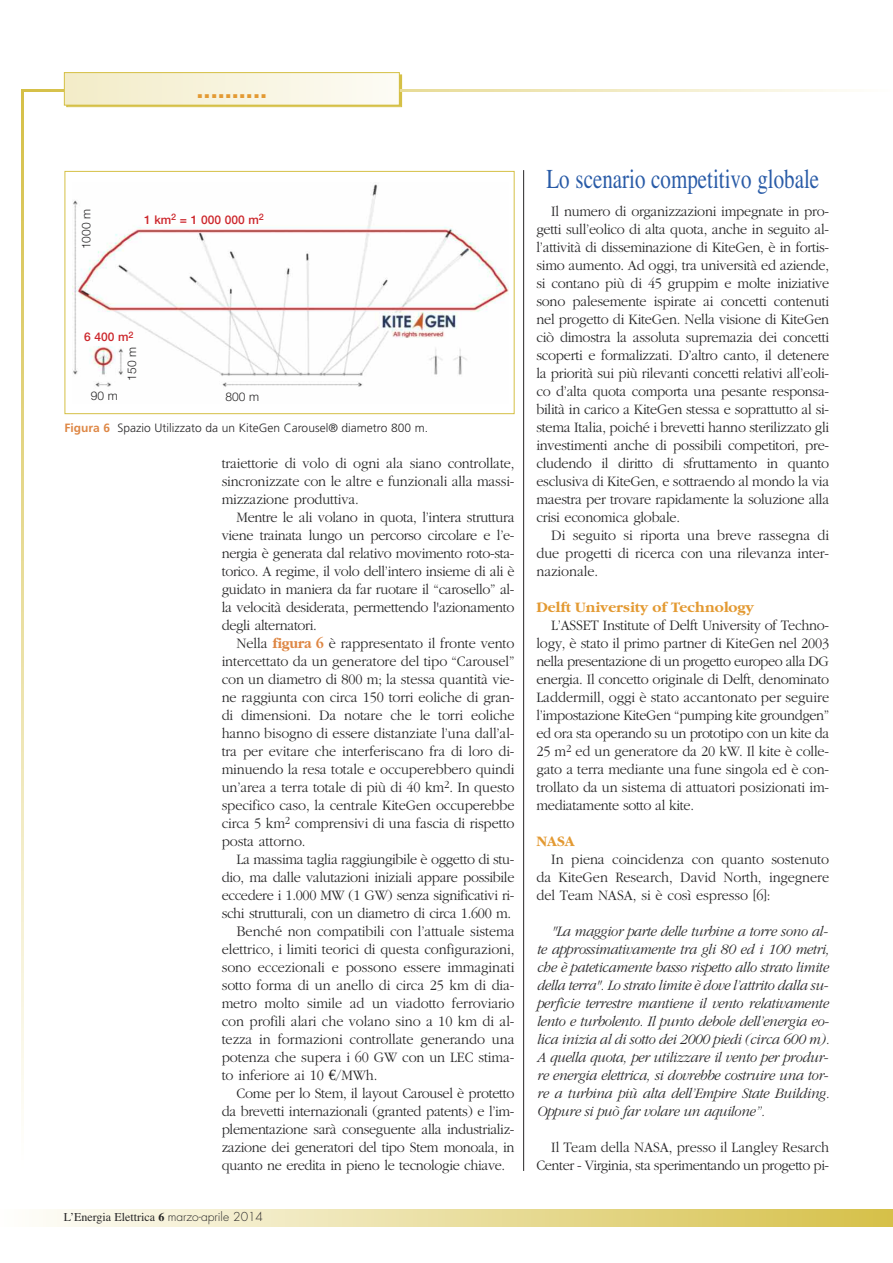
<style>
.page{position:relative;width:893px;height:1263px;background:#fff}
.page>*{position:absolute;margin:0;border:0;box-sizing:border-box;transform-origin:0 0}
.t1{font:27.3px "Times";color:#295ba7;scale:.77 1}
.t2{font:700 condensed 24.3px "Helvetica Neue";color:#e39a33;scale:1.21 1}
.t3{font:300 15px/18px "Garamond";letter-spacing:-.01em;color:#272627;text-align:justify;scale:.95 1}
.t4{font:italic 300 15px/18px "Garamond";letter-spacing:-.025em;color:#272627;text-align:justify;scale:.95 1}
.t5{font:300 15px/18px "Garamond";letter-spacing:-.03em;color:#272627;text-align:right;scale:.95 1}
.t6{font:700 15px "Garamond";color:#e39a33}
.t7{font:300 12px "Frutiger";color:#272627}
.t8{font:12px "Times";color:#272627}
.t9{font:500 12px "Helvetica Neue";color:#cc262b}
.t10{font:300 12px "Helvetica Neue";color:#272627}
.s1{font-weight:700;color:#de8745}
.s2{font-family:"Euro Serif";font-weight:400}
.s3{font-weight:700}
.s4{font-family:"Futura";font-weight:300}
</style>
<div class="page">
<hr style="left:523px;top:170px;width:1px;height:1001px;background:#272627">
<div style="left:0;top:1209px;width:893px;height:17px;background:linear-gradient(to right,#fffefd,#d6c048)"></div>
<div style="left:66px;top:75px;width:336px;height:32px;border:1px solid #d5c046"></div>
<svg style="left:21px;top:92px;width:2px;height:1017px"></svg>
<svg style="left:21px;top:89px;width:829px;height:3px"></svg>
<div style="left:65px;top:73px;width:334px;height:32px;background:linear-gradient(to right,#f3ecc8,#fdfcf5)"></div>
<div style="left:64px;top:72px;width:336px;height:34px;border:1px solid #d5c046"></div>
<img style="left:72px;top:184px;width:436px;height:203px">
<div style="left:65px;top:171px;width:449px;height:243px;border:1px solid #d5c046"></div>
<h2 class="t2" style="left:197px;top:81px;width:60px">..........</h2>
<p class="t10" style="left:82px;top:249px;width:42px;rotate:-90deg">1000 m</p>
<p class="t9" style="left:144px;top:215px;width:121px">1 km<sup>2</sup> = 1 000 000 m<sup>2</sup></p>
<p class="t9" style="left:84px;top:333px;width:51px">6 400 m<sup>2</sup></p>
<p class="t10" style="left:128px;top:381px;width:35px;rotate:-90deg">150 m</p>
<p class="t10" style="left:91px;top:391px;width:29px">90 m</p>
<p class="t10" style="left:225px;top:392px;width:35px">800 m</p>
<p class="t7" style="left:65px;top:423px;width:365px"><span class="s1">Figura 6</span> Spazio Utilizzato da un KiteGen Carousel® diametro 800 m.</p>
<p class="t3" style="left:222px;top:454px;width:310px">traiettorie di volo di ogni ala siano controllate, sincronizzate con le altre e funzionali alla massi&shy;mizzazione produttiva.</p>
<p class="t3" style="left:222px;top:508px;width:310px;text-indent:15px">Mentre le ali volano in quota, l’intera struttura viene trainata lungo un percorso circolare e l’e&shy;nergia è generata dal relativo movimento roto-sta&shy;torico. A regime, il volo dell’intero insieme di ali è guidato in maniera da far ruotare il “carosello” al&shy;la velocità desiderata, permettendo l'azionamento degli alternatori.</p>
<p class="t3" style="left:222px;top:634px;width:310px;text-indent:15px">Nella <span class="s1">figura 6</span> è rappresentato il fronte vento intercettato da un generatore del tipo “Carousel” con un diametro di 800 m; la stessa quantità vie&shy;ne raggiunta con circa 150 torri eoliche di gran&shy;di dimensioni. Da notare che le torri eoliche hanno bisogno di essere distanziate l’una dall’al&shy;tra per evitare che interferiscano fra di loro di&shy;minuendo la resa totale e occuperebbero quindi un’area a terra totale di più di 40 km<sup>2</sup>. In questo specifico caso, la centrale KiteGen occuperebbe circa 5 km<sup>2</sup> comprensivi di una fascia di rispetto posta attorno.</p>
<p class="t3" style="left:237px;top:850px;width:294px">La massima taglia raggiungibile è oggetto di stu-</p>
<p class="t3" style="left:222px;top:868px;width:310px">dio, ma dalle valutazioni iniziali appare possibile</p>
<p class="t3" style="left:222px;top:886px;width:310px">eccedere i 1.000 MW (1 GW) senza significativi ri-</p>
<p class="t3" style="left:222px;top:904px;width:306px">schi strutturali, con un diametro di circa 1.600 m.</p>
<p class="t3" style="left:237px;top:922px;width:294px">Benché non compatibili con l’attuale sistema</p>
<p class="t3" style="left:222px;top:940px;width:310px">elettrico, i limiti teorici di questa configurazioni,</p>
<p class="t3" style="left:222px;top:958px;width:310px">sono eccezionali e possono essere immaginati</p>
<p class="t3" style="left:222px;top:976px;width:310px">sotto forma di un anello di circa 25 km di dia-</p>
<p class="t3" style="left:222px;top:994px;width:310px">metro molto simile ad un viadotto ferroviario</p>
<p class="t3" style="left:222px;top:1012px;width:310px">con profili alari che volano sino a 10 km di al-</p>
<p class="t3" style="left:222px;top:1030px;width:310px">tezza in formazioni controllate generando una</p>
<p class="t3" style="left:222px;top:1048px;width:310px">potenza che supera i 60 GW con un LEC stima-</p>
<p class="t3" style="left:222px;top:1066px;width:165px">to inferiore ai 10 <span class="s2">€</span>/MWh.</p>
<p class="t3" style="left:237px;top:1084px;width:294px">Come per lo Stem, il layout Carousel è protetto</p>
<p class="t3" style="left:222px;top:1102px;width:310px">da brevetti internazionali (granted patents) e l’im-</p>
<p class="t3" style="left:222px;top:1120px;width:310px">plementazione sarà conseguente alla industrializ-</p>
<p class="t3" style="left:222px;top:1138px;width:310px">zazione dei generatori del tipo Stem monoala, in</p>
<p class="t3" style="left:222px;top:1156px;width:300px">quanto ne eredita in pieno le tecnologie chiave.</p>
<p class="t8" style="left:64px;top:1210px;width:201px">L’Energia Elettrica <span class="s3">6</span> <span class="s4">marzo-aprile 2014</span></p>
<h1 class="t1" style="left:546px;top:163px;width:356px">Lo scenario competitivo globale</h1>
<p class="t3" style="left:536px;top:202px;width:310px;text-indent:15px">Il numero di organizzazioni impegnate in pro&shy;getti sull’eolico di alta quota, anche in seguito al&shy;l’attività di disseminazione di KiteGen, è in fortis&shy;simo aumento. Ad oggi, tra università ed aziende, si contano più di 45 gruppim e molte iniziative sono palesemente ispirate ai concetti contenuti nel progetto di KiteGen. Nella visione di KiteGen ciò dimostra la assoluta supremazia dei concetti scoperti e formalizzati. D’altro canto, il detenere la priorità sui più rilevanti concetti relativi all’eoli&shy;co d’alta quota comporta una pesante responsa&shy;bilità in carico a KiteGen stessa e soprattutto al si&shy;stema Italia, poiché i brevetti hanno sterilizzato gli investimenti anche di possibili competitori, pre&shy;cludendo il diritto di sfruttamento in quanto esclusiva di KiteGen, e sottraendo al mondo la via maestra per trovare rapidamente la soluzione alla crisi economica globale.</p>
<p class="t3" style="left:536px;top:526px;width:310px;text-indent:15px">Di seguito si riporta una breve rassegna di due progetti di ricerca con una rilevanza inter&shy;nazionale.</p>
<p class="t6" style="left:536px;top:598px;width:219px">Delft University of Technology</p>
<p class="t3" style="left:536px;top:616px;width:310px;text-indent:15px">L’ASSET Institute of Delft University of Techno&shy;logy, è stato il primo partner di KiteGen nel 2003 nella presentazione di un progetto europeo alla DG energia. Il concetto originale di Delft, denominato Laddermill, oggi è stato accantonato per seguire l’impostazione KiteGen “pumping kite groundgen” ed ora sta operando su un prototipo con un kite da 25 m<sup>2</sup> ed un generatore da 20 kW. Il kite è colle&shy;gato a terra mediante una fune singola ed è con&shy;trollato da un sistema di attuatori posizionati im&shy;mediatamente sotto al kite.</p>
<p class="t6" style="left:536px;top:832px;width:40px">NASA</p>
<p class="t3" style="left:536px;top:850px;width:310px;text-indent:15px">In piena coincidenza con quanto sostenuto da KiteGen Research, David North, ingegnere del Team NASA, si è così espresso [6]:</p>
<p class="t4" style="left:536px;top:922px;width:309px;text-indent:15px">"La maggior parte delle turbine a torre sono al&shy;te approssimativamente tra gli 80 ed i 100 metri, che è pateticamente basso rispetto allo strato limite della terra". Lo strato limite è dove l’attrito dalla su&shy;perficie terrestre mantiene il vento relativamente lento e turbolento. Il punto debole dell’energia eo&shy;lica inizia al di sotto dei 2000 piedi (circa 600 m).<br>A quella quota, per utilizzare il vento per produr&shy;re energia elettrica, si dovrebbe costruire una tor&shy;re a turbina più alta dell’Empire State Building.<br>Oppure si può far volare un aquilone”.</p>
<p class="t5" style="left:536px;top:1138px;width:310px">Il Team della NASA, presso il Langley Resarch<br>Center - Virginia, sta sperimentando un progetto pi-</p>
</div>
